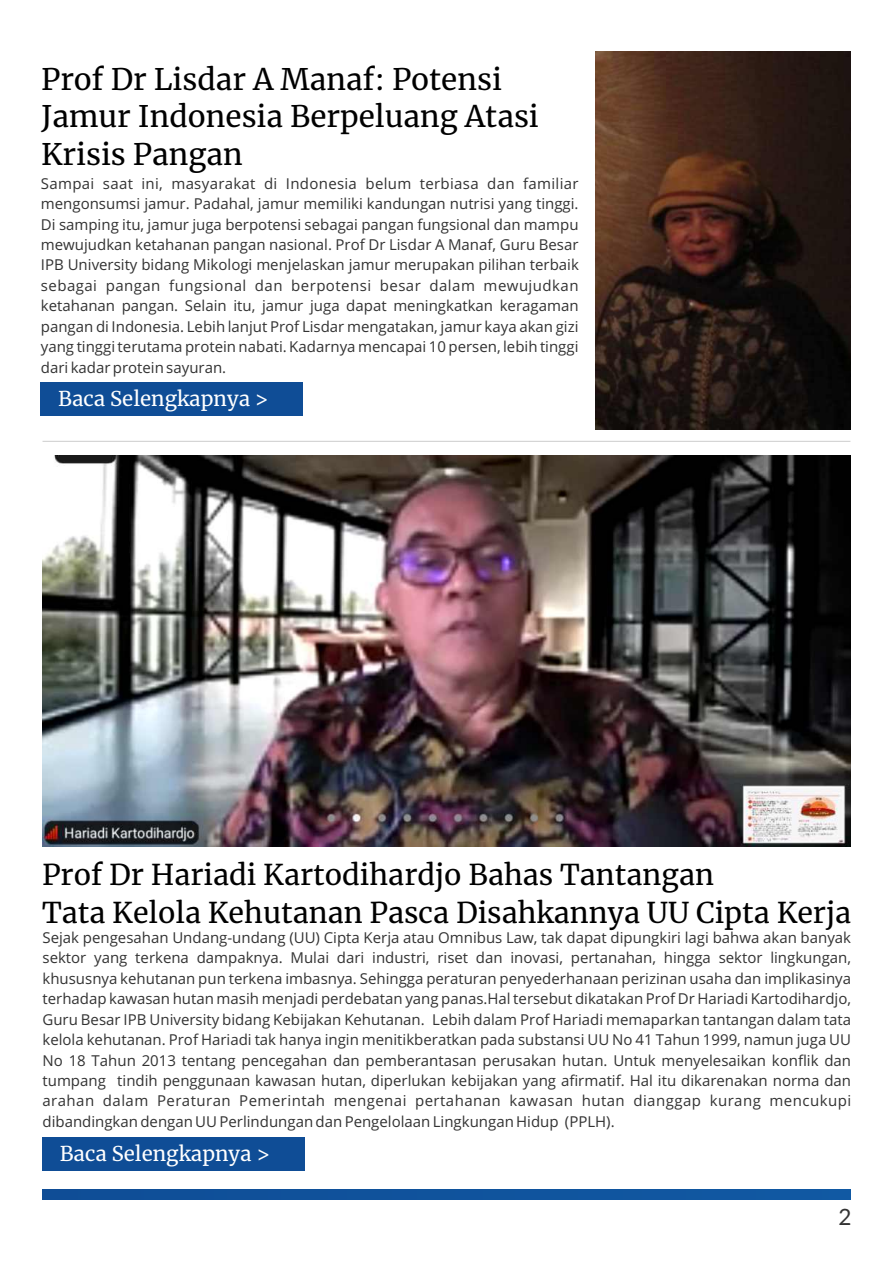
<style>
.page{position:relative;width:893px;height:1263px;background:#fff}
.page>*{position:absolute;margin:0;border:0;box-sizing:border-box;transform-origin:0 0}
.t1{font:29.7px/37.7px "Merriweather";color:#000}
.t2{font:28.65px/38.2px "Merriweather";color:#000}
.t3{font:22.5px "Lato";color:#333}
.t4{font:20.4px "Merriweather";color:#fff}
.t5{font:15px/20.4px "Open Sans";color:#333;text-align:justify}
</style>
<div class="page">
<div style="left:43px;top:1190px;width:807px;height:9px;background:#10539c"></div>
<div style="left:43px;top:1137px;width:262px;height:33px;background:#0f4d96"></div>
<hr style="left:43px;top:441px;width:807px;height:1px;background:#ccc">
<div style="left:41px;top:382px;width:262px;height:34px;background:#0f4d96"></div>
<img style="left:596px;top:52px;width:254px;height:377px">
<img style="left:43px;top:455px;width:807px;height:391px">
<h1 class="t1" style="left:41px;top:60px;width:499px">Prof Dr Lisdar A Manaf: Potensi<br>Jamur Indonesia Berpeluang Atasi<br>Krisis Pangan</h1>
<p class="t5" style="left:41px;top:175px;width:539px">Sampai saat ini, masyarakat di Indonesia belum terbiasa dan familiar mengonsumsi jamur. Padahal, jamur memiliki kandungan nutrisi yang tinggi.<br>Di samping itu, jamur juga berpotensi sebagai pangan fungsional dan mampu mewujudkan ketahanan pangan nasional. Prof Dr Lisdar A Manaf, Guru Besar IPB University bidang Mikologi menjelaskan jamur merupakan pilihan terbaik sebagai pangan fungsional dan berpotensi besar dalam mewujudkan ketahanan pangan. Selain itu, jamur juga dapat meningkatkan keragaman pangan di Indonesia. Lebih lanjut Prof Lisdar mengatakan, jamur kaya akan gizi yang tinggi terutama protein nabati. Kadarnya mencapai 10 persen, lebih tinggi dari kadar protein sayuran.</p>
<h3 class="t4" style="left:58px;top:386px;width:212px">Baca Selengkapnya &gt;</h3>
<h2 class="t2" style="left:42px;top:855px;width:811px">Prof Dr Hariadi Kartodihardjo Bahas Tantangan<br>Tata Kelola Kehutanan Pasca Disahkannya UU Cipta Kerja</h2>
<p class="t5" style="left:42px;top:929px;width:810px">Sejak pengesahan Undang-undang (UU) Cipta Kerja atau Omnibus Law, tak dapat dipungkiri lagi bahwa akan banyak sektor yang terkena dampaknya. Mulai dari industri, riset dan inovasi, pertanahan, hingga sektor lingkungan, khususnya kehutanan pun terkena imbasnya. Sehingga peraturan penyederhanaan perizinan usaha dan implikasinya terhadap kawasan hutan masih menjadi perdebatan yang panas.Hal tersebut dikatakan Prof Dr Hariadi Kartodihardjo, Guru Besar IPB University bidang Kebijakan Kehutanan. Lebih dalam Prof Hariadi memaparkan tantangan dalam tata kelola kehutanan. Prof Hariadi tak hanya ingin menitikberatkan pada substansi UU No 41 Tahun 1999, namun juga UU No 18 Tahun 2013 tentang pencegahan dan pemberantasan perusakan hutan. Untuk menyelesaikan konflik dan tumpang tindih penggunaan kawasan hutan, diperlukan kebijakan yang afirmatif. Hal itu dikarenakan norma dan arahan dalam Peraturan Pemerintah mengenai pertahanan kawasan hutan dianggap kurang mencukupi dibandingkan dengan UU Perlindungan dan Pengelolaan Lingkungan Hidup (PPLH).</p>
<h3 class="t4" style="left:60px;top:1141px;width:212px">Baca Selengkapnya &gt;</h3>
<h3 class="t3" style="left:838px;top:1207px;width:15px">2</h3>
</div>
